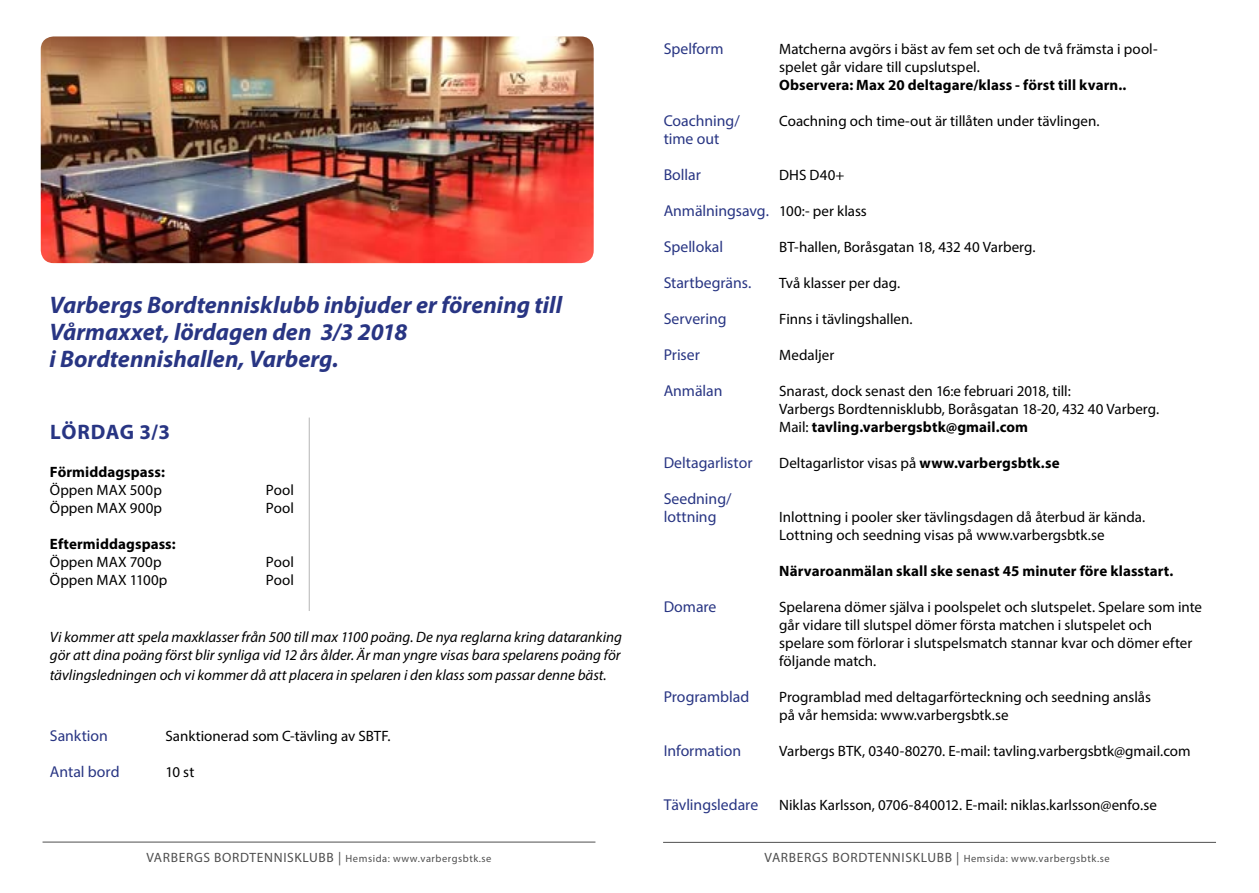
<style>
.page{position:relative;width:1259px;height:893px;background:#fff}
.page>*{position:absolute;margin:0;border:0;box-sizing:border-box;transform-origin:0 0}
.t1{font:italic 700 24px/27px "Myriad Pro";color:#283583}
.t2{font:700 21px "Myriad Pro";letter-spacing:.025em;color:#283583}
.t3{font:15.75px/18px "Myriad Pro";letter-spacing:-.005em;color:#283583}
.t4{font:15px/18px "Myriad Pro";color:#000}
.t5{font:italic 15px/18px "Myriad Pro";color:#000}
.t6{font:700 15px "Myriad Pro";letter-spacing:.005em;color:#000}
.t7{font:10.5px "Myriad Pro";letter-spacing:.05em;color:#000}
.s1{font-size:15px;color:#000}
.s2{font-weight:700}
.s3{font-size:13.5px}
</style>
<div class="page">
<hr style="left:43px;top:842px;width:552px;height:1px;background:#000">
<hr style="left:663px;top:842px;width:553px;height:1px;background:#000">
<img style="left:41px;top:36px;width:553px;height:227px">
<hr style="left:309px;top:418px;width:1px;height:193px;background:#000">
<h1 class="t1" style="left:49px;top:290px;width:514px">Varbergs Bordtennisklubb inbjuder er förening till<br>Vårmaxxet, lördagen den 3/3 2018<br>i Bordtennishallen, Varberg.</h1>
<h2 class="t2" style="left:50px;top:418px;width:122px">LÖRDAG 3/3</h2>
<p class="t6" style="left:50px;top:462px;width:117px">Förmiddagspass:</p>
<p class="t4" style="left:50px;top:480px;width:113px">Öppen MAX 500p</p>
<p class="t4" style="left:266px;top:480px;width:29px">Pool</p>
<p class="t4" style="left:50px;top:498px;width:114px">Öppen MAX 900p</p>
<p class="t4" style="left:266px;top:498px;width:29px">Pool</p>
<p class="t6" style="left:50px;top:534px;width:127px">Eftermiddagspass:</p>
<p class="t4" style="left:50px;top:552px;width:113px">Öppen MAX 700p</p>
<p class="t4" style="left:266px;top:552px;width:29px">Pool</p>
<p class="t4" style="left:50px;top:570px;width:119px">Öppen MAX 1100p</p>
<p class="t4" style="left:266px;top:570px;width:29px">Pool</p>
<p class="t5" style="left:50px;top:628px;width:573px">Vi kommer att spela maxklasser från 500 till max 1100 poäng. De nya reglarna kring dataranking gör att dina poäng först blir synliga vid 12 års ålder. Är man yngre visas bara spelarens poäng för</p>
<p class="t5" style="left:50px;top:666px;width:558px">tävlingsledningen och vi kommer då att placera in spelaren i den klass som passar denne bäst.</p>
<p class="t3" style="left:50px;top:726px;width:60px">Sanktion</p>
<p class="t4" style="left:165px;top:726px;width:226px">Sanktionerad som C-tävling av SBTF.</p>
<p class="t3" style="left:50px;top:762px;width:71px">Antal bord</p>
<p class="t4" style="left:165px;top:762px;width:30px">10 st</p>
<p class="t3" style="left:663px;top:40px;width:61px">Spelform</p>
<p class="t4" style="left:779px;top:40px;width:380px">Matcherna avgörs i bäst av fem set och de två främsta i pool&shy;spelet går vidare till cupslutspel.</p>
<p class="t6" style="left:779px;top:75px;width:349px">Observera: Max 20 deltagare/klass - först till kvarn..</p>
<p class="t3" style="left:663px;top:112px;width:78px">Coachning/</p>
<p class="t4" style="left:779px;top:112px;width:322px">Coachning och time-out är tillåten under tävlingen.</p>
<p class="t3" style="left:663px;top:130px;width:57px">time out</p>
<p class="t3" style="left:663px;top:166px;width:39px">Bollar</p>
<p class="t4" style="left:779px;top:166px;width:67px">DHS D40+</p>
<p class="t3" style="left:663px;top:202px;width:205px">Anmälningsavg. <span class="s1">100:- per klass</span></p>
<p class="t3" style="left:663px;top:238px;width:61px">Spellokal</p>
<p class="t4" style="left:779px;top:238px;width:258px">BT-hallen, Boråsgatan 18, 432 40 Varberg.</p>
<p class="t3" style="left:663px;top:274px;width:89px">Startbegräns.</p>
<p class="t4" style="left:779px;top:274px;width:123px">Två klasser per dag.</p>
<p class="t3" style="left:663px;top:310px;width:64px">Servering</p>
<p class="t4" style="left:779px;top:310px;width:135px">Finns i tävlingshallen.</p>
<p class="t3" style="left:663px;top:346px;width:38px">Priser</p>
<p class="t4" style="left:779px;top:346px;width:57px">Medaljer</p>
<p class="t3" style="left:663px;top:382px;width:60px">Anmälan</p>
<p class="t4" style="left:779px;top:382px;width:382px">Snarast, dock senast den 16:e februari 2018, till:<br>Varbergs Bordtennisklubb, Boråsgatan 18-20, 432 40 Varberg.<br>Mail: <span class="s2">tavling.varbergsbtk@gmail.com</span></p>
<p class="t3" style="left:663px;top:454px;width:90px">Deltagarlistor</p>
<p class="t4" style="left:779px;top:454px;width:282px">Deltagarlistor visas på <span class="s2">www.varbergsbtk.se</span></p>
<p class="t3" style="left:663px;top:490px;width:69px">Seedning/ lottning</p>
<p class="t4" style="left:779px;top:508px;width:367px">Inlottning i pooler sker tävlingsdagen då återbud är kända.<br>Lottning och seedning visas på www.varbergsbtk.se</p>
<p class="t6" style="left:779px;top:561px;width:396px">Närvaroanmälan skall ske senast 45 minuter före klasstart.</p>
<p class="t3" style="left:663px;top:598px;width:54px">Domare</p>
<p class="t4" style="left:779px;top:598px;width:424px">Spelarena dömer själva i poolspelet och slutspelet. Spelare som inte går vidare till slutspel dömer första matchen i slutspelet och<br>spelare som förlorar i slutspelsmatch stannar kvar och dömer efter följande match.</p>
<p class="t3" style="left:663px;top:688px;width:87px">Programblad</p>
<p class="t4" style="left:779px;top:688px;width:373px">Programblad med deltagarförteckning och seedning anslås på vår hemsida: www.varbergsbtk.se</p>
<p class="t3" style="left:663px;top:742px;width:79px">Information</p>
<p class="t4" style="left:779px;top:742px;width:413px">Varbergs BTK, 0340-80270. E-mail: tavling.varbergsbtk@gmail.com</p>
<p class="t3" style="left:663px;top:796px;width:96px">Tävlingsledare</p>
<p class="t4" style="left:779px;top:796px;width:379px">Niklas Karlsson, 0706-840012. E-mail: niklas.karlsson@enfo.se</p>
<p class="t7" style="left:146px;top:852px;width:347px"><span class="s3">VARBERGS BORDTENNISKLUBB |</span> Hemsida: www.varbergsbtk.se</p>
<p class="t7" style="left:764px;top:852px;width:347px"><span class="s3">VARBERGS BORDTENNISKLUBB |</span> Hemsida: www.varbergsbtk.se</p>
</div>
